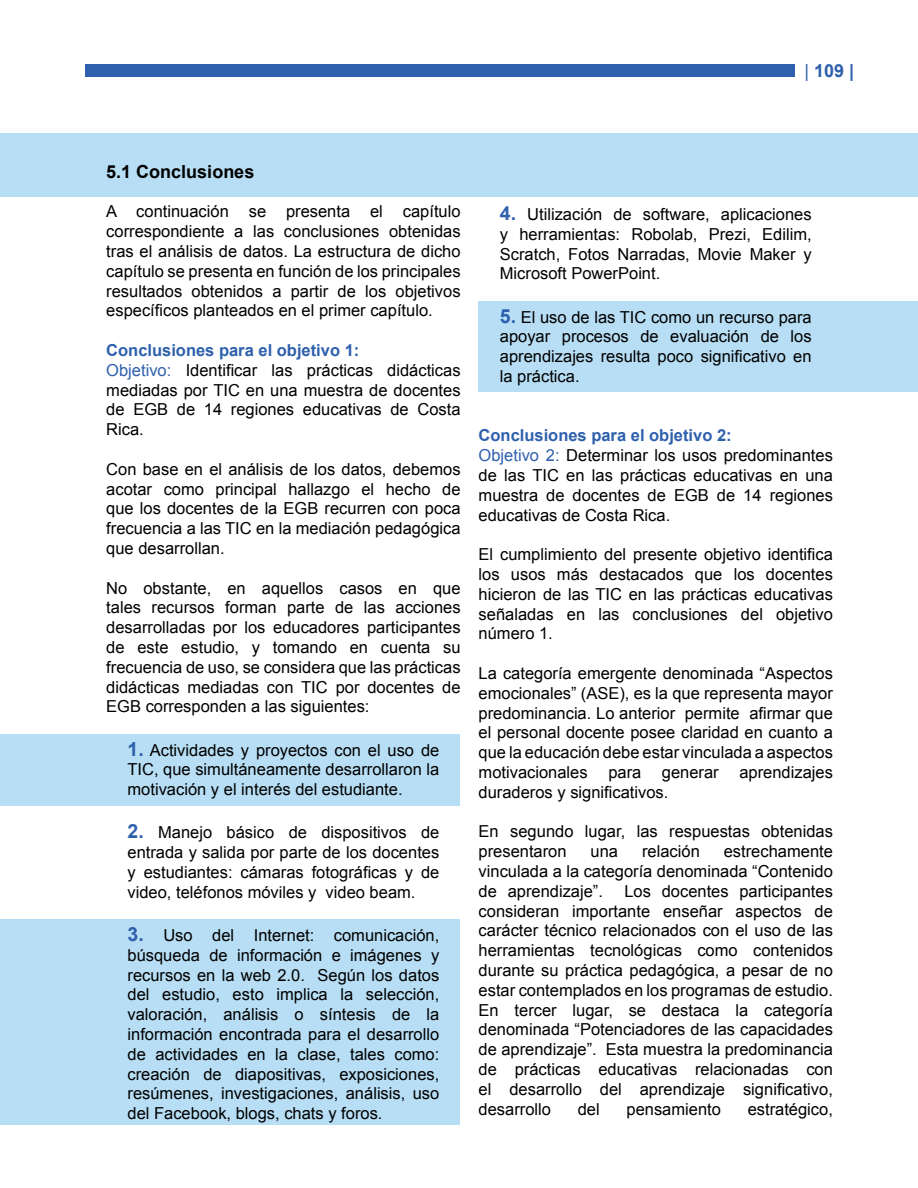
<style>
.page{position:relative;width:918px;height:1188px;background:#fff}
.page>*{position:absolute;margin:0;border:0;box-sizing:border-box;transform-origin:0 0}
.t1{font:700 18px "Arial";color:#000}
.t2{font:700 18px "Arial";color:#2e60ad}
.t3{font:16.5px/19.8px "Arial";color:#000;text-align:justify}
.s1{font-weight:400}
.s2{font-weight:700;color:#2e60ad}
.s3{color:#2e60ad}
.s4{font-weight:700;font-size:19.5px;color:#2e60ad}
</style>
<div class="page">
<div style="left:85px;top:64px;width:710px;height:13px;background:#2e60ad"></div>
<div style="left:479px;top:301px;width:439px;height:91px;background:#b7def4"></div>
<div style="left:0;top:734px;width:460px;height:71px;background:#b7def4"></div>
<div style="left:0;top:919px;width:460px;height:205px;background:#b7def4"></div>
<div style="left:0;top:133px;width:918px;height:64px;background:#b7def4"></div>
<p class="t2" style="left:804px;top:59px;width:51px"><span class="s1">|</span> 109 |</p>
<p class="t1" style="left:106px;top:159px;width:150px">5.1 Conclusiones</p>
<p class="t3" style="left:106px;top:202px;width:356px">A continuación se presenta el capítulo correspondiente a las conclusiones obtenidas tras el análisis de datos. La estructura de dicho capítulo se presenta en función de los principales resultados obtenidos a partir de los objetivos específicos planteados en el primer capítulo.</p>
<p class="t3" style="left:106px;top:340px;width:356px;text-align:left"><span class="s2">Conclusiones para el objetivo 1:<br></span><span class="s3">Objetivo:</span> Identificar las prácticas didácticas mediadas por TIC en una muestra de docentes de EGB de 14 regiones educativas de Costa Rica.</p>
<p class="t3" style="left:106px;top:459px;width:356px">Con base en el análisis de los datos, debemos acotar como principal hallazgo el hecho de que los docentes de la EGB recurren con poca frecuencia a las TIC en la mediación pedagógica que desarrollan.</p>
<p class="t3" style="left:106px;top:578px;width:356px">No obstante, en aquellos casos en que tales recursos forman parte de las acciones desarrolladas por los educadores participantes de este estudio, y tomando en cuenta su frecuencia de uso, se considera que las prácticas didácticas mediadas con TIC por docentes de EGB corresponden a las siguientes:</p>
<p class="t3" style="left:128px;top:740px;width:313px"><span class="s4">1.</span> Actividades y proyectos con el uso de TIC, que simultáneamente desarrollaron la motivación y el interés del estudiante.</p>
<p class="t3" style="left:128px;top:823px;width:313px"><span class="s4">2.</span> Manejo básico de dispositivos de entrada y salida por parte de los docentes y estudiantes: cámaras fotográficas y de video, teléfonos móviles y video beam.</p>
<p class="t3" style="left:128px;top:925px;width:313px"><span class="s4">3.</span> Uso del Internet: comunicación, búsqueda de información e imágenes y recursos en la web 2.0. Según los datos del estudio, esto implica la selección, valoración, análisis o síntesis de la información encontrada para el desarrollo de actividades en la clase, tales como: creación de diapositivas, exposiciones, resúmenes, investigaciones, análisis, uso del Facebook, blogs, chats y foros.</p>
<p class="t3" style="left:500px;top:204px;width:313px"><span class="s4">4.</span> Utilización de software, aplicaciones y herramientas: Robolab, Prezi, Edilim, Scratch, Fotos Narradas, Movie Maker y Microsoft PowerPoint.</p>
<p class="t3" style="left:500px;top:307px;width:313px"><span class="s4">5.</span> El uso de las TIC como un recurso para apoyar procesos de evaluación de los aprendizajes resulta poco significativo en la práctica.</p>
<p class="t3" style="left:479px;top:426px;width:356px;text-align:left"><span class="s2">Conclusiones para el objetivo 2:<br></span><span class="s3">Objetivo 2:</span> Determinar los usos predominantes de las TIC en las prácticas educativas en una muestra de docentes de EGB de 14 regiones educativas de Costa Rica.</p>
<p class="t3" style="left:479px;top:545px;width:356px">El cumplimiento del presente objetivo identifica los usos más destacados que los docentes hicieron de las TIC en las prácticas educativas señaladas en las conclusiones del objetivo número 1.</p>
<p class="t3" style="left:479px;top:663px;width:356px">La categoría emergente denominada “Aspectos emocionales” (ASE), es la que representa mayor predominancia. Lo anterior permite afirmar que el personal docente posee claridad en cuanto a que la educación debe estar vinculada a aspectos motivacionales para generar aprendizajes duraderos y significativos.</p>
<p class="t3" style="left:479px;top:822px;width:356px">En segundo lugar, las respuestas obtenidas presentaron</p>
<p class="t3" style="left:591px;top:842px;width:29px">una</p>
<p class="t3" style="left:642px;top:842px;width:59px">relación</p>
<p class="t3" style="left:479px;top:842px;width:356px;text-indent:245px">estrechamente vinculada a la categoría denominada “Contenido de aprendizaje”.</p>
<p class="t3" style="left:479px;top:881px;width:356px;text-indent:146px">Los docentes participantes consideran importante enseñar aspectos de carácter técnico relacionados con el uso de las herramientas tecnológicas como contenidos durante su práctica pedagógica, a pesar de no estar contemplados en los programas de estudio.<br>En tercer lugar, se destaca la categoría denominada “Potenciadores de las capacidades de aprendizaje”. Esta muestra la predominancia de prácticas educativas relacionadas con el desarrollo del aprendizaje significativo, desarrollo</p>
<p class="t3" style="left:578px;top:1099px;width:24px">del</p>
<p class="t3" style="left:626px;top:1099px;width:96px">pensamiento</p>
<p class="t3" style="left:748px;top:1099px;width:87px">estratégico,</p>
</div>
